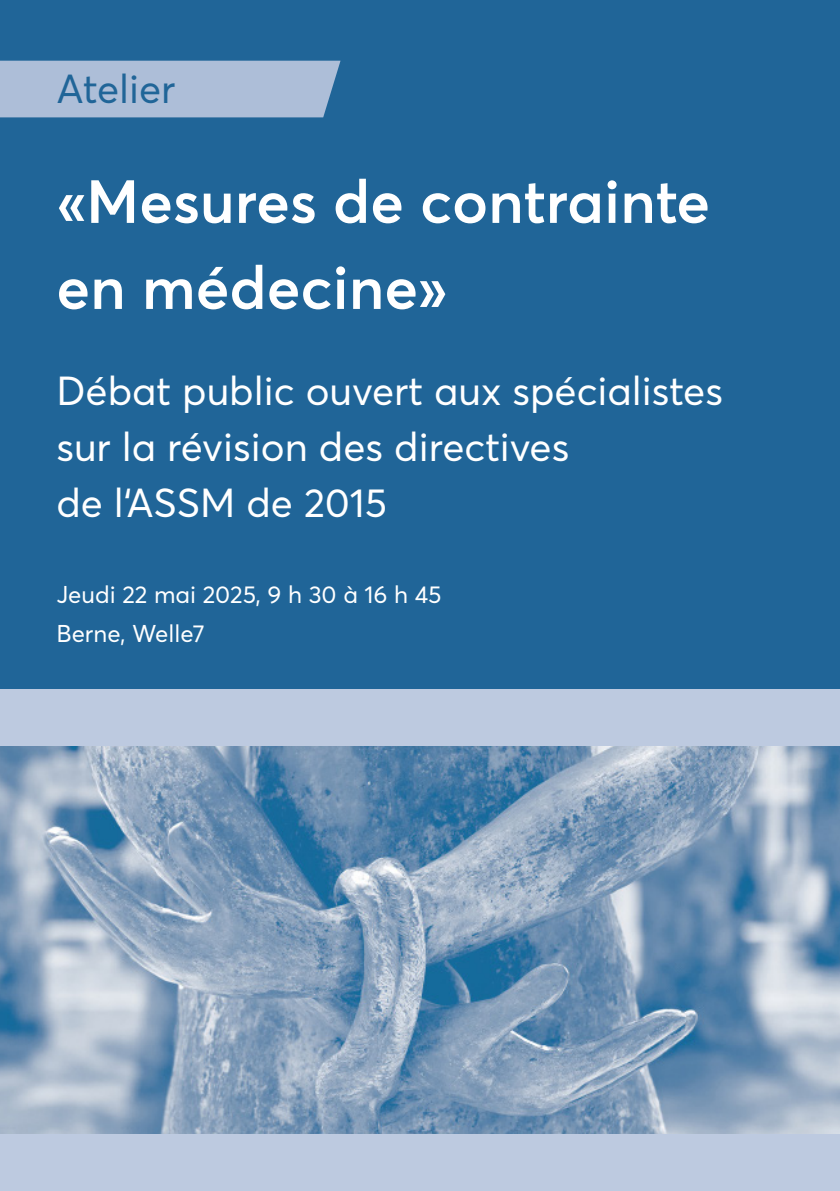
<style>
.page{position:relative;width:840px;height:1191px;background:#fff}
.page>*{position:absolute;margin:0;border:0;box-sizing:border-box;transform-origin:0 0}
.t1{font:600 60px/86px "Averta Std";color:#fff}
.t2{font:40px/56px "Averta Std";color:#fff}
.t3{font:40px "Averta Std";color:#206598}
.t4{font:24px "Averta Std";color:#fff}
</style>
<div class="page">
<div style="left:0;top:0;width:839px;height:689px;background:#206598"></div>
<div style="left:0;top:61px;width:340px;height:56px;background:#adbed8"></div>
<img style="left:0;top:745px;width:839px;height:389px">
<div style="left:0;top:689px;width:839px;height:56px;background:#bdcae0"></div>
<div style="left:0;top:1134px;width:839px;height:57px;background:#bdcae0"></div>
<p class="t3" style="left:56px;top:64px;width:121px">Atelier</p>
<p class="t1" style="left:56px;top:158px;width:655px">«Mesures de contrainte en médecine»</p>
<p class="t2" style="left:56px;top:362px;width:667px">Débat public ouvert aux spécialistes sur la révision des directives<br>de l‘ASSM de 2015</p>
<p class="t4" style="left:56px;top:579px;width:386px">Jeudi 22 mai 2025, 9 h 30 à 16 h 45</p>
<p class="t4" style="left:56px;top:618px;width:150px">Berne, Welle7</p>
</div>
